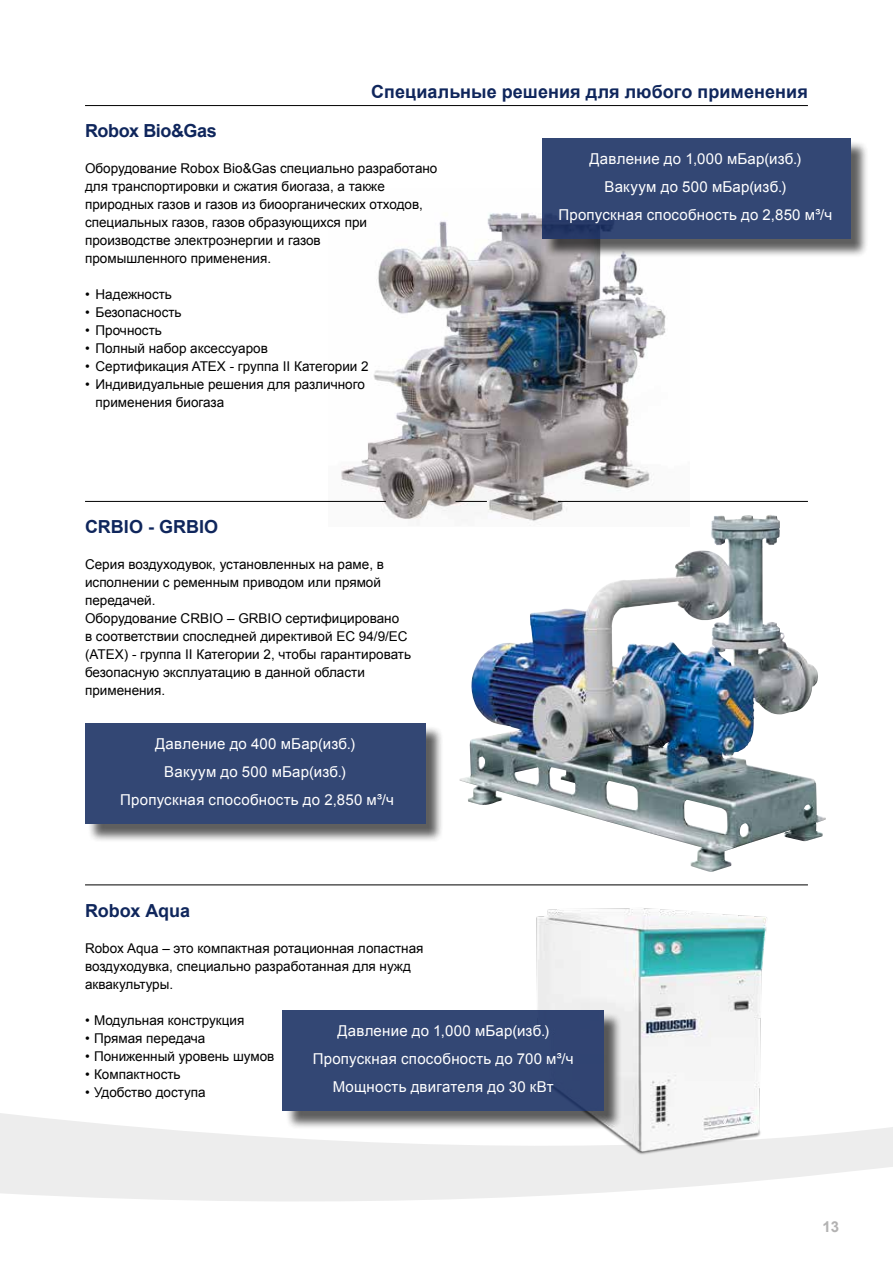
<style>
.page{position:relative;width:893px;height:1263px;background:#fff}
.page>*{position:absolute;margin:0;border:0;box-sizing:border-box;transform-origin:0 0}
.t1{font:700 18px "Arial";letter-spacing:.005em;color:#0f265c}
.t2{font:700 18px "Arial";letter-spacing:-.02em;color:#0f265c}
.t3{font:15px/28.2px "Arial";letter-spacing:.015em;color:#fff;text-align:center}
.t4{font:700 15px "Arial";color:#b3b2b2}
.t5{font:13.5px/18px "Arial";color:#000}
</style>
<div class="page">
<svg style="left:0;top:1059px;width:893px;height:142px;fill:#ededed"></svg>
<img style="left:328px;top:213px;width:361px;height:307px">
<hr style="left:85px;top:884px;width:723px;height:1px;background:#000">
<img style="left:504px;top:908px;width:287px;height:256px">
<img style="left:459px;top:515px;width:308px;height:357px">
<hr style="left:85px;top:105px;width:723px;height:1px;background:#000">
<div style="left:87px;top:725px;width:357px;height:118px;background:#000;opacity:.75"></div>
<div style="left:85px;top:723px;width:340px;height:101px;background:#334774"></div>
<div style="left:285px;top:1012px;width:338px;height:118px;background:#000;opacity:.75"></div>
<div style="left:283px;top:1010px;width:321px;height:101px;background:#334774"></div>
<hr style="left:85px;top:501px;width:301px;height:1px;background:#000">
<hr style="left:558px;top:501px;width:250px;height:1px;background:#000">
<hr style="left:455px;top:501px;width:32px;height:1px;background:#000">
<div style="left:544px;top:140px;width:325px;height:118px;background:#000;opacity:.75"></div>
<div style="left:542px;top:138px;width:308px;height:101px;background:#334774"></div>
<h1 class="t1" style="left:371px;top:80px;width:438px">Специальные решения для любого применения</h1>
<h1 class="t2" style="left:85px;top:119px;width:133px">Robox Bio&amp;Gas</h1>
<p class="t5" style="left:85px;top:160px;width:354px">Оборудование Robox Bio&amp;Gas специально разработано для транспортировки и сжатия биогаза, а также природных газов и газов из биоорганических отходов, специальных газов, газов образующихся при производстве электроэнергии и газов<br>промышленного применения.</p>
<p class="t5" style="left:85px;top:286px;width:88px">• Надежность</p>
<p class="t5" style="left:85px;top:304px;width:98px">• Безопасность</p>
<p class="t5" style="left:85px;top:322px;width:78px">• Прочность</p>
<p class="t5" style="left:85px;top:340px;width:184px">• Полный набор аксессуаров</p>
<p class="t5" style="left:85px;top:358px;width:285px">• Сертификация ATEX - группа II Категории 2</p>
<p class="t5" style="left:96px;top:376px;width:271px;text-indent:-11px">• Индивидуальные решения для различного применения биогаза</p>
<h1 class="t1" style="left:85px;top:515px;width:135px">CRBIO - GRBIO</h1>
<p class="t5" style="left:85px;top:556px;width:328px">Серия воздуходувок, установленных на раме, в исполнении с ременным приводом или прямой передачей.<br>Оборудование CRBIO – GRBIO сертифицировано<br>в соответствии споследней директивой ЕС 94/9/EC (ATEX) - группа II Категории 2, чтобы гарантировать безопасную эксплуатацию в данной области применения.</p>
<p class="t3" style="left:120px;top:730px;width:275px">Давление до 400 мБар(изб.)<br>Вакуум до 500 мБар(изб.)<br>Пропускная способность до 2,850 м³/ч</p>
<p class="t3" style="left:558px;top:145px;width:275px">Давление до 1,000 мБар(изб.)<br>Вакуум до 500 мБар(изб.)<br>Пропускная способность до 2,850 м³/ч</p>
<h1 class="t1" style="left:85px;top:898px;width:107px">Robox Aqua</h1>
<p class="t5" style="left:85px;top:939px;width:340px">Robox Aqua – это компактная ротационная лопастная воздуходувка, специально разработанная для нужд аквакультуры.</p>
<p class="t5" style="left:85px;top:1011px;width:161px">• Модульная конструкция</p>
<p class="t5" style="left:85px;top:1029px;width:122px">• Прямая передача</p>
<p class="t5" style="left:85px;top:1047px;width:191px">• Пониженный уровень шумов</p>
<p class="t5" style="left:85px;top:1065px;width:97px">• Компактность</p>
<p class="t5" style="left:85px;top:1083px;width:122px">• Удобство доступа</p>
<p class="t3" style="left:313px;top:1016px;width:262px">Давление до 1,000 мБар(изб.)<br>Пропускная способность до 700 м³/ч<br>Мощность двигателя до 30 кВт</p>
<p class="t4" style="left:822px;top:1217px;width:18px">13</p>
</div>
